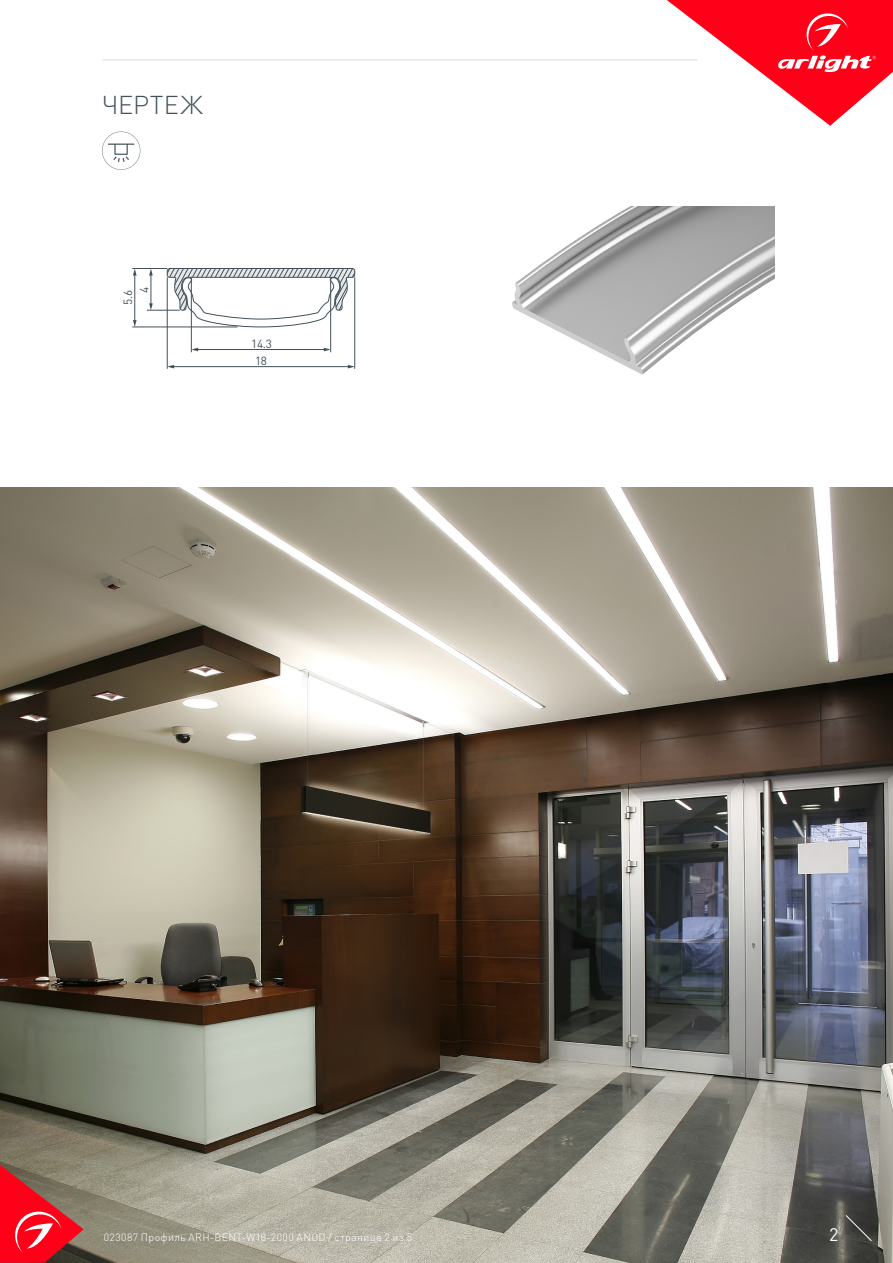
<style>
.page{position:relative;width:893px;height:1263px;background:#fff}
.page>*{position:absolute;margin:0;border:0;box-sizing:border-box;transform-origin:0 0}
.t1{font:300 25.5px "DIN Pro";letter-spacing:.01em;color:#425159}
.t2{font:18px "DIN Pro";color:#fff}
.t3{font:11.85px "DIN Pro";color:#425159}
.t4{font:300 10.5px "DIN Pro";letter-spacing:.04em;color:#fff}
</style>
<div class="page">
<img style="left:0;top:487px;width:893px;height:776px">
<svg style="left:0;top:1165px;width:84px;height:98px;background:#c6393f"></svg>
<svg style="left:845px;top:1215px;width:27px;height:26px"></svg>
<svg style="left:667px;top:0;width:226px;height:126px"></svg>
<hr style="left:102px;top:60px;width:595px;height:1px;background:#dcdddf">
<svg style="left:102px;top:132px;width:38px;height:38px"></svg>
<svg style="left:132px;top:270px;width:224px;height:99px"></svg>
<hr style="left:147px;top:310px;width:33px;height:1px;background:#425159">
<hr style="left:132px;top:268px;width:35px;height:1px;background:#425159">
<hr style="left:132px;top:327px;width:105px;height:1px;background:#425159">
<hr style="left:151px;top:274px;width:1px;height:31px;background:#425159">
<svg style="left:149px;top:269px;width:4px;height:6px"></svg>
<svg style="left:149px;top:303px;width:4px;height:7px"></svg>
<hr style="left:135px;top:274px;width:1px;height:47px;background:#425159">
<svg style="left:133px;top:269px;width:4px;height:6px"></svg>
<svg style="left:133px;top:320px;width:4px;height:7px"></svg>
<svg style="left:166px;top:268px;width:189px;height:60px"></svg>
<hr style="left:354px;top:277px;width:1px;height:92px;background:#425159">
<hr style="left:167px;top:277px;width:1px;height:92px;background:#425159">
<hr style="left:173px;top:366px;width:176px;height:1px;background:#425159">
<svg style="left:348px;top:365px;width:7px;height:3px"></svg>
<svg style="left:167px;top:365px;width:7px;height:3px"></svg>
<hr style="left:197px;top:349px;width:128px;height:1px;background:#425159">
<svg style="left:324px;top:348px;width:6px;height:3px"></svg>
<svg style="left:192px;top:348px;width:6px;height:3px"></svg>
<hr style="left:330px;top:277px;width:1px;height:75px;background:#425159">
<hr style="left:191px;top:277px;width:1px;height:75px;background:#425159">
<img style="left:512px;top:207px;width:263px;height:168px">
<p class="t1" style="left:102px;top:87px;width:102px">ЧЕРТЕЖ</p>
<p class="t3" style="left:136px;top:292px;width:8px;rotate:-90deg">4</p>
<p class="t3" style="left:120px;top:305px;width:16px;rotate:-90deg">5.6</p>
<p class="t3" style="left:251px;top:335px;width:22px">14.3</p>
<p class="t3" style="left:255px;top:353px;width:14px">18</p>
<p class="t4" style="left:104px;top:1230px;width:310px">023087 Профиль ARH-BENT-W18-2000 ANOD / страница 2 из 5</p>
<p class="t2" style="left:829px;top:1222px;width:11px">2</p>
</div>
